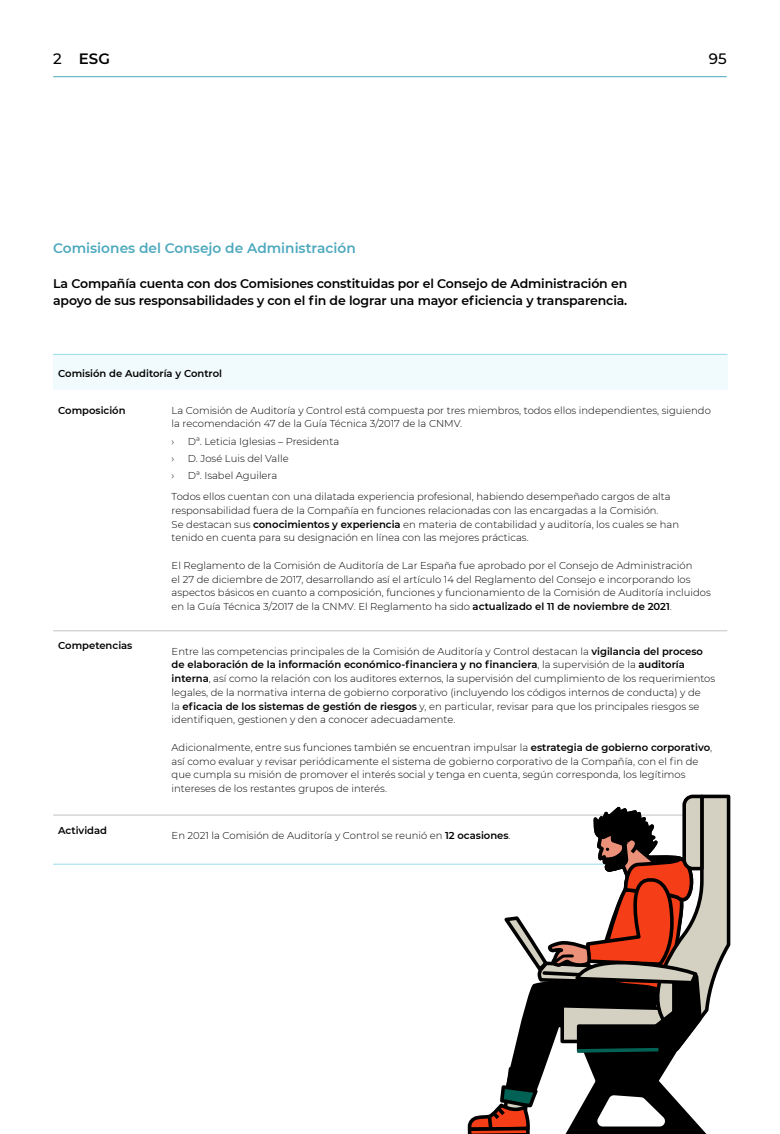
<style>
.page{position:relative;width:780px;height:1134px;background:#fff}
.page>*{position:absolute;margin:0;border:0;box-sizing:border-box;transform-origin:0 0}
.t1{font:600 15px "Montserrat";color:#000}
.t2{font:500 15px "Montserrat";color:#000}
._11_Semibold_C2{font:600 13.75px "Montserrat";color:#4da9be}
.t3{font:600 12.5px/17.5px "Montserrat";letter-spacing:-.01em;color:#000}
.Texto_tabla_p{font:300 10px/13.8px "Montserrat";color:#000}
.Texto_tabla_p-2{font:600 10px "Montserrat";color:#000}
.s1{font-weight:500}
.s2{font-weight:600}
</style>
<div class="page">
<hr style="left:53px;top:76px;width:673px;height:1px;background:#4da9be">
<div style="left:53px;top:354px;width:674px;height:36px;background:#f1fafc"></div>
<hr style="left:53px;top:864px;width:114px;height:1px;background:#98dce9">
<hr style="left:167px;top:864px;width:560px;height:1px;background:#98dce9">
<hr style="left:53px;top:630px;width:114px;height:1px;background:#c2c2c2">
<hr style="left:167px;top:630px;width:560px;height:1px;background:#c2c2c2">
<hr style="left:53px;top:815px;width:114px;height:1px;background:#c2c2c2">
<hr style="left:167px;top:815px;width:560px;height:1px;background:#c2c2c2">
<hr style="left:53px;top:354px;width:114px;height:1px;background:#98dce9">
<hr style="left:167px;top:354px;width:560px;height:1px;background:#98dce9">
<svg style="left:466px;top:794px;width:265px;height:340px"></svg>
<h1 class="t1" style="left:53px;top:48px;width:58px"><span class="s1">2</span> ESG</h1>
<h1 class="t2" style="left:709px;top:48px;width:19px">95</h1>
<p class="_11_Semibold_C2" style="left:53px;top:238px;width:304px">Comisiones del Consejo de Administración</p>
<p class="t3" style="left:53px;top:274px;width:575px">La Compañía cuenta con dos Comisiones constituidas por el Consejo de Administración en apoyo de sus responsabilidades y con el fin de lograr una mayor eficiencia y transparencia.</p>
<p class="Texto_tabla_p-2" style="left:58px;top:366px;width:165px">Comisión de Auditoría y Control</p>
<p class="Texto_tabla_p-2" style="left:58px;top:403px;width:69px">Composición</p>
<p class="Texto_tabla_p" style="left:172px;top:403px;width:540px">La Comisión de Auditoría y Control está compuesta por tres miembros, todos ellos independientes, siguiendo la recomendación 47 de la Guía Técnica 3/2017 de la CNMV.</p>
<p class="Texto_tabla_p" style="left:172px;top:434px;width:4px">›</p>
<p class="Texto_tabla_p" style="left:188px;top:434px;width:153px">Dª. Leticia Iglesias – Presidenta</p>
<p class="Texto_tabla_p" style="left:172px;top:451px;width:4px">›</p>
<p class="Texto_tabla_p" style="left:188px;top:451px;width:102px">D. José Luis del Valle</p>
<p class="Texto_tabla_p" style="left:172px;top:469px;width:4px">›</p>
<p class="Texto_tabla_p" style="left:188px;top:469px;width:91px">Dª. Isabel Aguilera</p>
<p class="Texto_tabla_p" style="left:172px;top:489px;width:509px">Todos ellos cuentan con una dilatada experiencia profesional, habiendo desempeñado cargos de alta responsabilidad fuera de la Compañía en funciones relacionadas con las encargadas a la Comisión.<br>Se destacan sus <span class="s2">conocimientos y experiencia</span> en materia de contabilidad y auditoría, los cuales se han tenido en cuenta para su designación en línea con las mejores prácticas.</p>
<p class="Texto_tabla_p" style="left:172px;top:558px;width:540px">El Reglamento de la Comisión de Auditoría de Lar España fue aprobado por el Consejo de Administración<br>el 27 de diciembre de 2017, desarrollando así el artículo 14 del Reglamento del Consejo e incorporando los aspectos básicos en cuanto a composición, funciones y funcionamiento de la Comisión de Auditoría incluidos en la Guía Técnica 3/2017 de la CNMV. El Reglamento ha sido <span class="s2">actualizado el 11 de noviembre de 2021</span>.</p>
<p class="Texto_tabla_p-2" style="left:58px;top:639px;width:76px">Competencias</p>
<p class="Texto_tabla_p" style="left:172px;top:644px;width:545px">Entre las competencias principales de la Comisión de Auditoría y Control destacan la <span class="s2">vigilancia del proceso de elaboración de la información económico-financiera y no financiera</span>, la supervisión de la <span class="s2">auditoría interna</span>, así como la relación con los auditores externos, la supervisión del cumplimiento de los requerimientos legales, de la normativa interna de gobierno corporativo (incluyendo los códigos internos de conducta) y de<br>la <span class="s2">eficacia de los sistemas de gestión de riesgos</span> y, en particular, revisar para que los principales riesgos se identifiquen, gestionen y den a conocer adecuadamente.</p>
<p class="Texto_tabla_p" style="left:172px;top:740px;width:542px">Adicionalmente, entre sus funciones también se encuentran impulsar la <span class="s2">estrategia de gobierno corporativo</span>, así como evaluar y revisar periódicamente el sistema de gobierno corporativo de la Compañía, con el fin de que cumpla su misión de promover el interés social y tenga en cuenta, según corresponda, los legítimos intereses de los restantes grupos de interés.</p>
<p class="Texto_tabla_p-2" style="left:58px;top:823px;width:50px">Actividad</p>
<p class="Texto_tabla_p" style="left:172px;top:828px;width:340px">En 2021 la Comisión de Auditoría y Control se reunió en <span class="s2">12 ocasiones</span>.</p>
</div>
